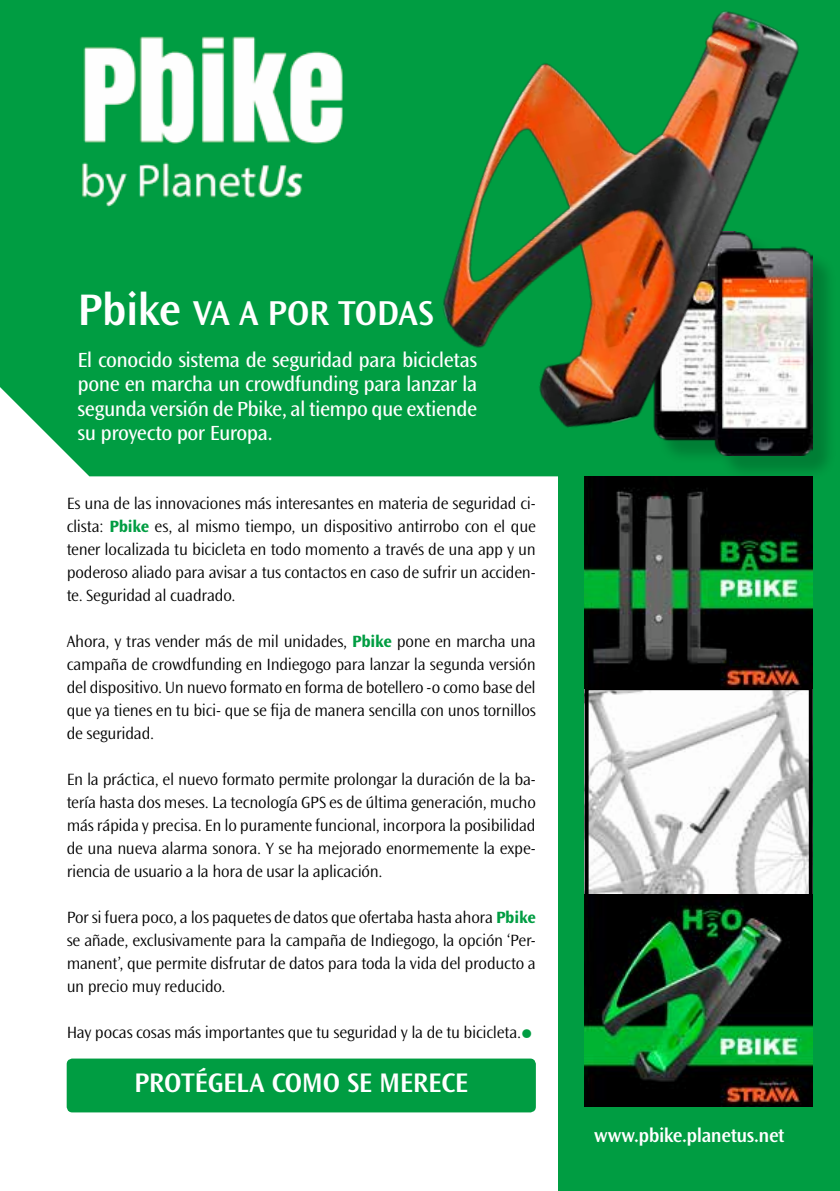
<style>
.page{position:relative;width:840px;height:1191px;background:#fff}
.page>*{position:absolute;margin:0;border:0;box-sizing:border-box;transform-origin:0 0}
.t1{font:600 36px "Ocean Sans Std";letter-spacing:-.01em;color:#fff}
.t2{font:600 28px "Ocean Sans Std";letter-spacing:-.01em;color:#fff}
.t3{font:21.4px/24.6px "Ocean Sans Std";letter-spacing:-.025em;color:#fff;text-align:justify}
.t4{font:600 20px "Ocean Sans Std";letter-spacing:-.025em;color:#fff}
.t5{font:300 17px/23px "Ocean Sans Std";letter-spacing:-.015em;color:#000;text-align:justify}
.s1{font-size:46px}
.s2{font-weight:700;color:#009d42}
.s3{font-size:36px;color:#009d42}
</style>
<div class="page">
<div style="left:558px;top:374px;width:281px;height:817px;background:#009d42"></div>
<div style="left:0;top:0;width:272px;height:476px;background:#009d42"></div>
<img style="left:72px;top:11px;width:200px;height:202px">
<img style="left:272px;top:0;width:567px;height:506px">
<img style="left:589px;top:691px;width:218px;height:202px">
<div style="left:584px;top:686px;width:228px;height:212px;border:4px solid #000"></div>
<img style="left:584px;top:476px;width:228px;height:212px">
<img style="left:584px;top:894px;width:228px;height:212px">
<div style="left:67px;top:1058px;width:468px;height:54px;background:#009d42;border-radius:6px"></div>
<h1 class="t1" style="left:77px;top:293px;width:357px"><span class="s1">Pbike</span> VA A POR TODAS</h1>
<p class="t3" style="left:77px;top:347px;width:401px">El conocido sistema de seguridad para bicicletas pone en marcha un crowdfunding para lanzar la segunda versión de Pbike, al tiempo que extiende su proyecto por Europa.</p>
<p class="t5" style="left:67px;top:492px;width:470px">Es una de las innovaciones más interesantes en materia de seguridad ci&shy;clista: <span class="s2">Pbike</span> es, al mismo tiempo, un dispositivo antirrobo con el que tener localizada tu bicicleta en todo momento a través de una app y un poderoso aliado para avisar a tus contactos en caso de sufrir un acciden&shy;te. Seguridad al cuadrado.</p>
<p class="t5" style="left:67px;top:630px;width:470px">Ahora, y tras vender más de mil unidades, <span class="s2">Pbike</span> pone en marcha una campaña de crowdfunding en Indiegogo para lanzar la segunda versión del dispositivo. Un nuevo formato en forma de botellero -o como base del que ya tienes en tu bici- que se fija de manera sencilla con unos tornillos de seguridad.</p>
<p class="t5" style="left:67px;top:768px;width:470px">En la práctica, el nuevo formato permite prolongar la duración de la ba&shy;tería hasta dos meses. La tecnología GPS es de última generación, mucho más rápida y precisa. En lo puramente funcional, incorpora la posibilidad de una nueva alarma sonora. Y se ha mejorado enormemente la expe&shy;riencia de usuario a la hora de usar la aplicación.</p>
<p class="t5" style="left:67px;top:906px;width:470px">Por si fuera poco, a los paquetes de datos que ofertaba hasta ahora <span class="s2">Pbike </span>se añade, exclusivamente para la campaña de Indiegogo, la opción ‘Per&shy;manent’, que permite disfrutar de datos para toda la vida del producto a un precio muy reducido.</p>
<p class="t5" style="left:67px;top:1021px;width:470px">Hay pocas cosas más importantes que tu seguridad y la de tu bicicleta.<span class="s3">•</span></p>
<h2 class="t2" style="left:134px;top:1067px;width:335px">PROTÉGELA COMO SE MERECE</h2>
<p class="t4" style="left:593px;top:1124px;width:192px">www.pbike.planetus.net</p>
</div>
